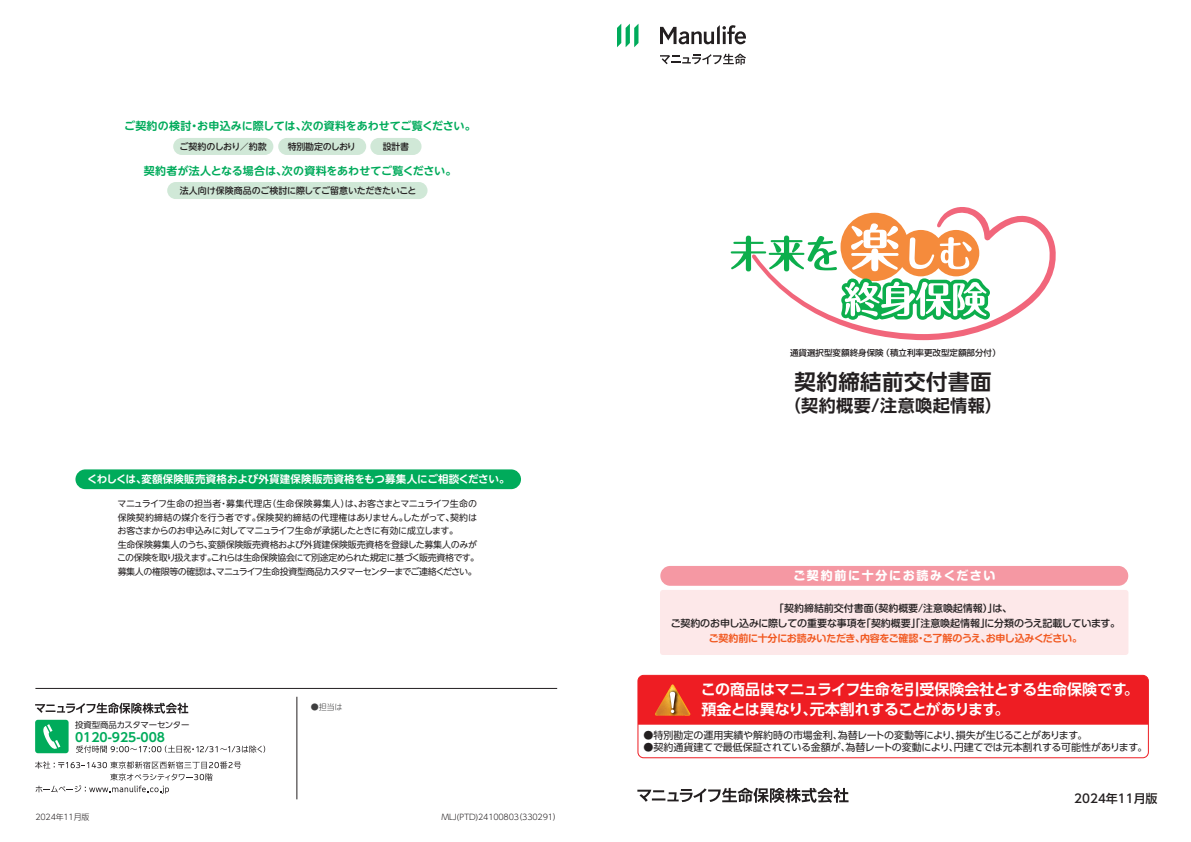
<style>
.page{position:relative;width:1191px;height:842px;background:#fff}
.page>*{position:absolute;margin:0;border:0;box-sizing:border-box;transform-origin:0 0}
.t1{font:700 21.4px "UD Shin Go Pro De";letter-spacing:.025em;color:#231f20}
.t2{font:700 17.1px "UD Shin Go Pro De";letter-spacing:.025em;color:#231f20}
.t3{font:700 15px/20px "UD Shin Go Pro De";letter-spacing:-.015em;color:#fff}
.t4{font:700 12.4px "UD Shin Go Pro De";color:#00ab5b}
.t5{font:700 12px "Shin M Go Pro";letter-spacing:.135em;color:#fff}
.t6{font:500 12px "UD Shin Go Pro";color:#231f20}
.t7{font:700 11px "UD Shin M Go Pro De";letter-spacing:.01em;color:#00ab5b}
.t8{font:700 10.5px "UD Shin M Go Pro De";letter-spacing:.02em;color:#fff}
.t9{font:10px "UD Shin Go Pro";letter-spacing:-.01em;color:#231f20}
.t10{font:500 10px/15px "Shin M Go Pro";letter-spacing:-.01em;color:#231f20;text-align:center}
.t11{font:700 10px "Shin M Go Pro De";letter-spacing:-.03em;color:#f15921}
.t12{font:9px/13.5px "UD Shin M Go Pro";letter-spacing:-.04em;color:#231f20}
.t13{font:500 9px "UD Shin M Go Pro";letter-spacing:-.025em;color:#231f20}
.t14{font:500 9px "UD Shin M Go Pro";letter-spacing:-.005em;color:#231f20}
.t15{font:500 8.5px "Shin Go Pro";color:#231f20}
.t16{font:8.4px "UD Shin Go Pro";letter-spacing:-.025em;color:#231f20}
.t17{font:300 8px "UD Shin Go Pro";letter-spacing:-.025em;color:#231f20}
.t18{font:300 8px "UD Shin M Go Pro";color:#3e3e3f}
</style>
<div class="page">
<svg style="left:637px;top:788px;width:211px;height:15px"></svg>
<div style="left:660px;top:590px;width:468px;height:65px;background:#fde8e9;border-radius:3px"></div>
<div style="left:660px;top:566px;width:468px;height:20px;background:#f598a3;border-radius:10px"></div>
<svg style="left:617px;top:24px;width:21px;height:23px"></svg>
<svg style="left:660px;top:25px;width:86px;height:19px"></svg>
<svg style="left:660px;top:54px;width:86px;height:11px"></svg>
<div style="left:637px;top:675px;width:511px;height:83px;border:1px solid #ee1d23;border-radius:6px"></div>
<div style="left:638px;top:675px;width:510px;height:50px;background:#ee1d23"></div>
<div style="left:167px;top:182px;width:260px;height:17px;background:#d0e8d7;border-radius:9px"></div>
<div style="left:173px;top:138px;width:100px;height:17px;background:#d0e8d7;border-radius:9px"></div>
<div style="left:278px;top:138px;width:88px;height:17px;background:#d0e8d7;border-radius:9px"></div>
<div style="left:370px;top:138px;width:51px;height:17px;background:#d0e8d7;border-radius:9px"></div>
<div style="left:75px;top:469px;width:446px;height:20px;background:#00ab5b;border-radius:10px"></div>
<hr style="left:35px;top:688px;width:522px;height:1px;background:#231f20">
<hr style="left:297px;top:697px;width:1px;height:102px;background:#231f20">
<svg style="left:35px;top:703px;width:153px;height:11px"></svg>
<svg style="left:35px;top:761px;width:206px;height:33px"></svg>
<svg style="left:76px;top:745px;width:189px;height:8px"></svg>
<div style="left:35px;top:720px;width:34px;height:33px;background:#00ab5b;border-radius:3px"></div>
<svg style="left:43px;top:724px;width:17px;height:25px"></svg>
<svg style="left:763px;top:207px;width:293px;height:133px"></svg>
<svg style="left:730px;top:236px;width:107px;height:35px"></svg>
<svg style="left:851px;top:223px;width:47px;height:48px"></svg>
<svg style="left:909px;top:237px;width:62px;height:32px"></svg>
<p class="t7" style="left:124px;top:117px;width:353px">ご契約の検討・お申込みに際しては、次の資料をあわせてご覧ください。</p>
<p class="t14" style="left:180px;top:139px;width:89px">ご契約のしおり／約款</p>
<p class="t13" style="left:288px;top:139px;width:70px">特別勘定のしおり</p>
<p class="t13" style="left:383px;top:139px;width:28px">設計書</p>
<p class="t7" style="left:144px;top:162px;width:314px">契約者が法人となる場合は、次の資料をあわせてご覧ください。</p>
<p class="t13" style="left:180px;top:183px;width:238px">法人向け保険商品のご検討に際してご留意いただきたいこと</p>
<p class="t8" style="left:87px;top:470px;width:424px">くわしくは、変額保険販売資格および外貨建保険販売資格をもつ募集人にご相談ください。</p>
<p class="t12" style="left:117px;top:497px;width:363px">マニュライフ生命の担当者・募集代理店（生命保険募集人）は、お客さまとマニュライフ生命の保険契約締結の媒介を行う者です。保険契約締結の代理権はありません。したがって、契約はお客さまからのお申込みに対してマニュライフ生命が承諾したときに有効に成立します。<br>生命保険募集人のうち、変額保険販売資格および外貨建保険販売資格を登録した募集人のみがこの保険を取り扱えます。これらは生命保険協会にて別途定められた規定に基づく販売資格です。募集人の権限等の確認は、マニュライフ生命投資型商品カスタマーセンターまでご連絡ください。</p>
<p class="t16" style="left:75px;top:717px;width:116px">投資型商品カスタマーセンター</p>
<h3 class="t4" style="left:75px;top:727px;width:91px">0120-925-008</h3>
<p class="t17" style="left:35px;top:810px;width:56px">2024年11月版</p>
<p class="t18" style="left:311px;top:700px;width:33px">●担当は</p>
<p class="t17" style="left:441px;top:811px;width:121px">MLJ(PTD)24100803（330291）</p>
<p class="t15" style="left:790px;top:346px;width:212px">通貨選択型変額終身保険（積立利率更改型定額部分付）</p>
<h1 class="t1" style="left:794px;top:365px;width:198px">契約締結前交付書面</h1>
<h2 class="t2" style="left:783px;top:391px;width:220px">（契約概要/注意喚起情報）</h2>
<h3 class="t5" style="left:793px;top:566px;width:204px">ご契約前に十分にお読みください</h3>
<p class="t10" style="left:671px;top:599px;width:451px">「契約締結前交付書面（契約概要/注意喚起情報）」は、<br>ご契約のお申し込みに際しての重要な事項を「契約概要」「注意喚起情報」に分類のうえ記載しています。</p>
<p class="t11" style="left:709px;top:630px;width:375px">ご契約前に十分にお読みいただき、内容をご確認・ご了解のうえ、お申し込みください。</p>
<h3 class="t3" style="left:701px;top:679px;width:439px">この商品はマニュライフ生命を引受保険会社とする生命保険です。預金とは異なり、元本割れすることがあります。</h3>
<p class="t9" style="left:643px;top:727px;width:445px">●特別勘定の運用実績や解約時の市場金利、為替レートの変動等により、損失が生じることがあります。</p>
<p class="t9" style="left:643px;top:739px;width:505px">●契約通貨建てで最低保証されている金額が、為替レートの変動により、円建てでは元本割れする可能性があります。</p>
<h3 class="t6" style="left:1074px;top:789px;width:85px">2024年11月版</h3>
</div>
